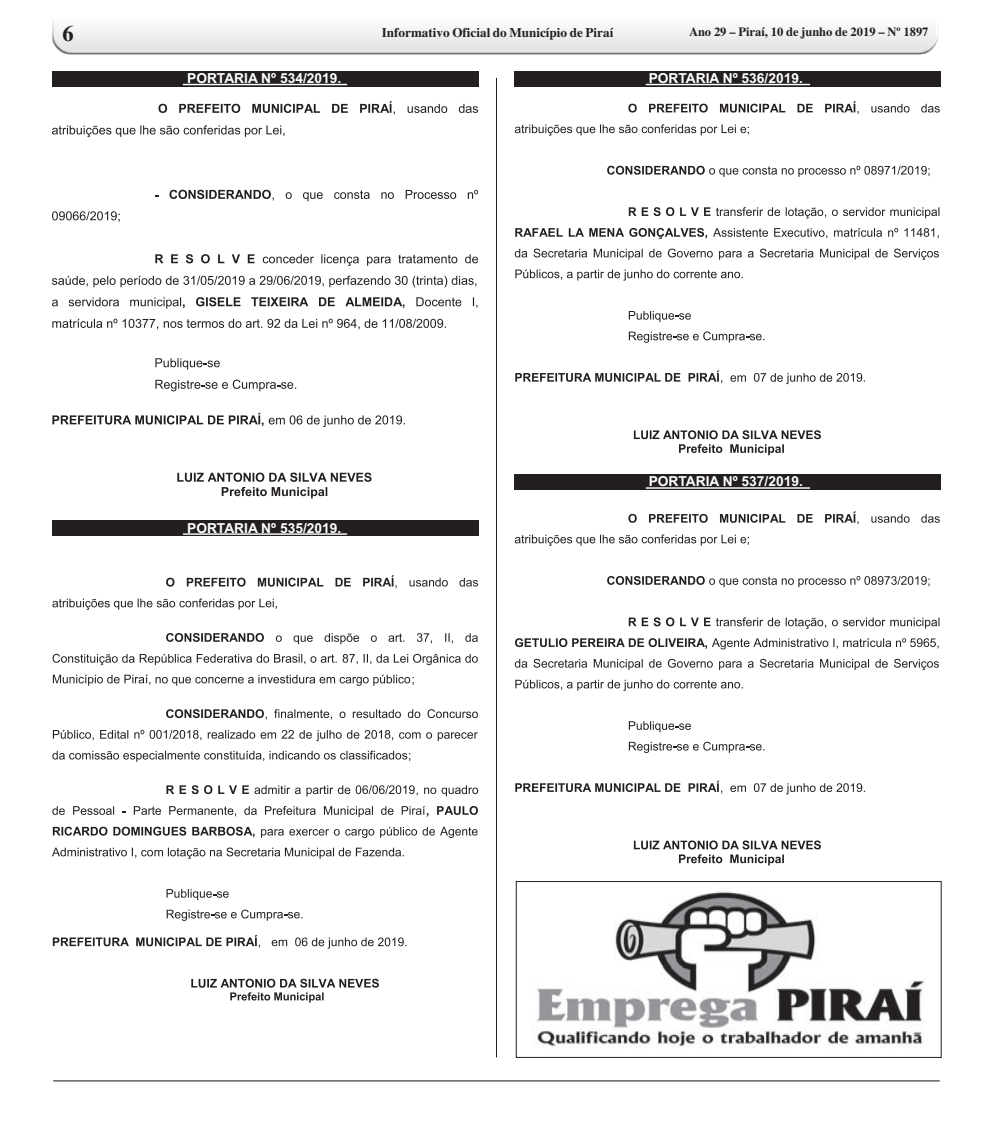
<style>
.page{position:relative;width:993px;height:1127px;background:#fff}
.page>*{position:absolute;margin:0;border:0;box-sizing:border-box;transform-origin:0 0}
.t1{font:700 22.5px "Times";color:#231f20}
.t2{font:700 13.75px "Arial";color:#fff}
.t3{font:700 13.12px "Times";color:#231f20}
.t4{font:700 12.5px "Times";color:#231f20}
</style>
<div class="page">
<img style="left:52px;top:21px;width:886px;height:34px">
<hr style="left:53px;top:1080px;width:886px;height:1px;background:#231f20">
<hr style="left:496px;top:78px;width:1px;height:979px;background:#231f20">
<div style="left:52px;top:71px;width:426px;height:15px;background:#231f20"></div>
<hr style="left:183px;top:84px;width:164px;height:1px;background:#fff">
<div style="left:514px;top:71px;width:426px;height:15px;background:#231f20"></div>
<hr style="left:645px;top:84px;width:164px;height:1px;background:#fff">
<svg style="left:158px;top:101px;width:320px;height:14px"></svg>
<svg style="left:52px;top:125px;width:232px;height:12px"></svg>
<svg style="left:169px;top:190px;width:309px;height:11px"></svg>
<svg style="left:52px;top:211px;width:68px;height:11px"></svg>
<svg style="left:155px;top:254px;width:99px;height:9px"></svg>
<svg style="left:263px;top:254px;width:215px;height:12px"></svg>
<svg style="left:52px;top:276px;width:424px;height:11px"></svg>
<svg style="left:52px;top:297px;width:352px;height:12px"></svg>
<svg style="left:416px;top:297px;width:61px;height:11px"></svg>
<svg style="left:52px;top:319px;width:106px;height:10px"></svg>
<svg style="left:164px;top:319px;width:282px;height:10px"></svg>
<svg style="left:155px;top:358px;width:65px;height:12px"></svg>
<svg style="left:155px;top:380px;width:141px;height:11px"></svg>
<svg style="left:52px;top:413px;width:211px;height:13px"></svg>
<svg style="left:269px;top:415px;width:136px;height:12px"></svg>
<svg style="left:177px;top:472px;width:194px;height:26px"></svg>
<div style="left:52px;top:520px;width:426px;height:16px;background:#231f20"></div>
<hr style="left:183px;top:533px;width:164px;height:2px;background:#fff">
<svg style="left:166px;top:575px;width:312px;height:13px"></svg>
<svg style="left:52px;top:598px;width:225px;height:12px"></svg>
<svg style="left:166px;top:633px;width:98px;height:9px"></svg>
<svg style="left:276px;top:633px;width:201px;height:11px"></svg>
<svg style="left:53px;top:654px;width:283px;height:11px"></svg>
<svg style="left:342px;top:654px;width:135px;height:11px"></svg>
<svg style="left:53px;top:675px;width:360px;height:11px"></svg>
<svg style="left:166px;top:709px;width:312px;height:11px"></svg>
<svg style="left:53px;top:730px;width:424px;height:11px"></svg>
<svg style="left:52px;top:751px;width:358px;height:11px"></svg>
<svg style="left:166px;top:785px;width:312px;height:11px"></svg>
<svg style="left:52px;top:806px;width:62px;height:9px"></svg>
<svg style="left:134px;top:806px;width:344px;height:11px"></svg>
<svg style="left:53px;top:827px;width:201px;height:10px"></svg>
<svg style="left:261px;top:827px;width:216px;height:11px"></svg>
<svg style="left:52px;top:847px;width:352px;height:12px"></svg>
<svg style="left:166px;top:889px;width:63px;height:11px"></svg>
<svg style="left:167px;top:909px;width:135px;height:12px"></svg>
<svg style="left:53px;top:935px;width:353px;height:13px"></svg>
<svg style="left:191px;top:979px;width:188px;height:23px"></svg>
<svg style="left:628px;top:101px;width:311px;height:13px"></svg>
<svg style="left:514px;top:124px;width:234px;height:12px"></svg>
<svg style="left:607px;top:166px;width:322px;height:11px"></svg>
<svg style="left:628px;top:207px;width:311px;height:11px"></svg>
<svg style="left:515px;top:228px;width:191px;height:11px"></svg>
<svg style="left:713px;top:228px;width:225px;height:10px"></svg>
<svg style="left:514px;top:249px;width:424px;height:11px"></svg>
<svg style="left:515px;top:269px;width:227px;height:12px"></svg>
<svg style="left:628px;top:311px;width:62px;height:11px"></svg>
<svg style="left:628px;top:331px;width:136px;height:12px"></svg>
<svg style="left:515px;top:370px;width:349px;height:14px"></svg>
<svg style="left:633px;top:430px;width:187px;height:25px"></svg>
<div style="left:514px;top:474px;width:426px;height:16px;background:#231f20"></div>
<hr style="left:645px;top:487px;width:164px;height:2px;background:#fff">
<svg style="left:628px;top:511px;width:311px;height:13px"></svg>
<svg style="left:514px;top:534px;width:234px;height:12px"></svg>
<svg style="left:607px;top:576px;width:322px;height:11px"></svg>
<svg style="left:628px;top:617px;width:311px;height:12px"></svg>
<svg style="left:515px;top:638px;width:423px;height:11px"></svg>
<svg style="left:514px;top:659px;width:424px;height:11px"></svg>
<svg style="left:515px;top:680px;width:227px;height:11px"></svg>
<svg style="left:628px;top:721px;width:62px;height:11px"></svg>
<svg style="left:628px;top:742px;width:136px;height:11px"></svg>
<svg style="left:515px;top:781px;width:349px;height:13px"></svg>
<svg style="left:633px;top:840px;width:187px;height:25px"></svg>
<img style="left:537px;top:891px;width:387px;height:157px">
<div style="left:516px;top:881px;width:425px;height:176px;border:1px solid #231f20"></div>
<h1 class="t1" style="left:62px;top:26px;width:13px">6</h1>
<p class="t3" style="left:382px;top:28px;width:233px">Informativo Oficial do Município de Piraí</p>
<p class="t4" style="left:688px;top:28px;width:241px">Ano 29 – Piraí, 10 de junho de 2019 – Nº 1897</p>
<p class="t2" style="left:187px;top:73px;width:156px">PORTARIA Nº 534/2019.</p>
<p class="t2" style="left:648px;top:73px;width:156px">PORTARIA Nº 536/2019.</p>
<p class="t2" style="left:187px;top:522px;width:156px">PORTARIA Nº 535/2019.</p>
<p class="t2" style="left:648px;top:476px;width:156px">PORTARIA Nº 537/2019.</p>
</div>
